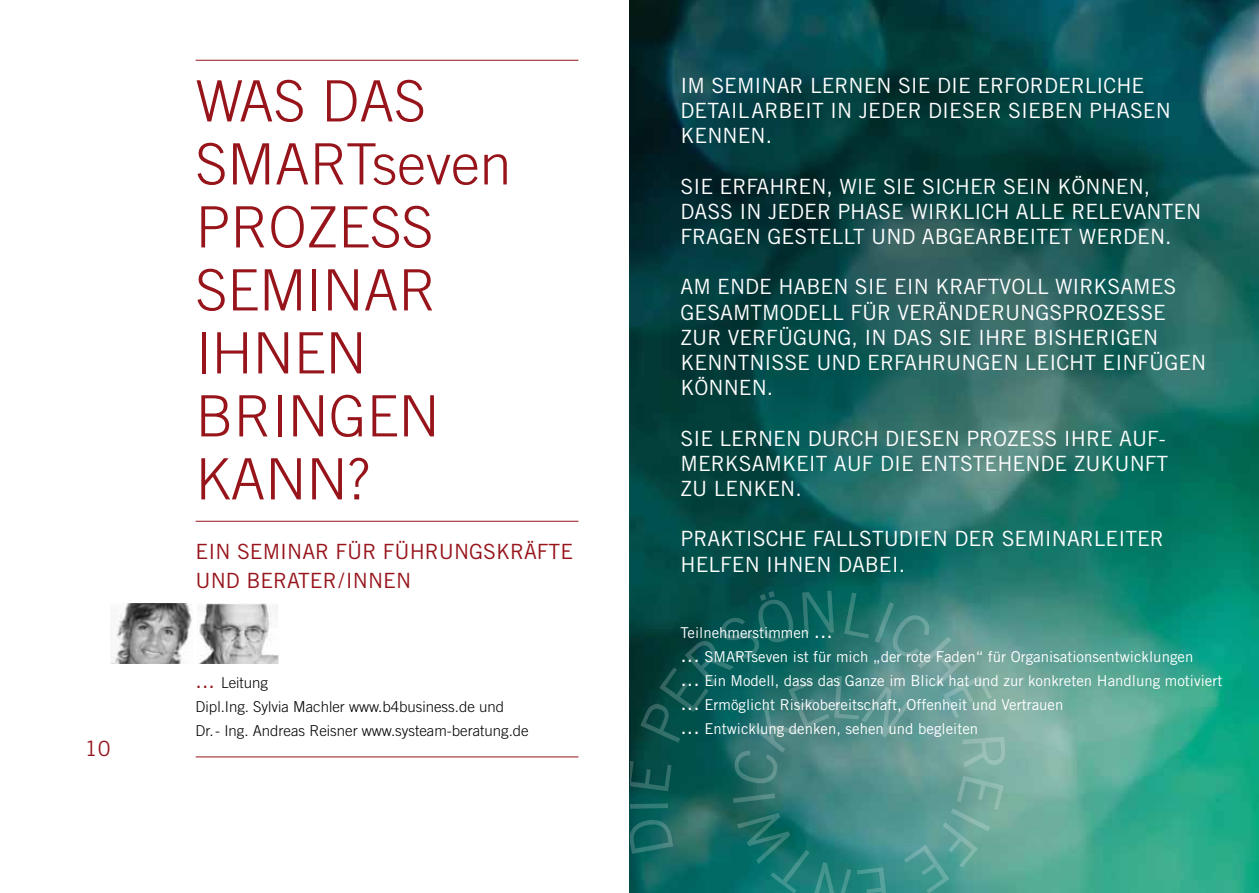
<style>
.page{position:relative;width:1259px;height:893px;background:#fff}
.page>*{position:absolute;margin:0;border:0;box-sizing:border-box;transform-origin:0 0}
.t1{font:300 57px/63px "Trade Gothic";color:#97141b}
.t2{font:21px/25.2px "Trade Gothic";color:#fff}
.t3{font:21px "Trade Gothic";color:#97141b}
.t4{font:15px/24px "Trade Gothic";color:#fff}
.t5{font:300 15px/24px "Trade Gothic";color:#000}
.s1{font-weight:400;font-size:21px;color:#97141b}
.s2{font-size:21px}
</style>
<div class="page">
<hr style="left:196px;top:521px;width:382px;height:1px;background:#97141b">
<hr style="left:196px;top:60px;width:382px;height:1px;background:#97141b">
<hr style="left:196px;top:757px;width:382px;height:1px;background:#97141b">
<img style="left:198px;top:604px;width:81px;height:60px">
<img style="left:111px;top:604px;width:81px;height:60px">
<img style="left:629px;top:0;width:630px;height:893px">
<svg style="left:629px;top:588px;width:377px;height:305px;background:#307873"></svg>
<p class="t3" style="left:85px;top:736px;width:27px">10</p>
<h1 class="t1" style="left:196px;top:69px;width:317px">Was das<br>Smartseven<br>Prozess<br>Seminar<br>Ihnen bringen kann?</h1>
<p class="t3" style="left:196px;top:539px;width:56px">EIN SEM</p>
<p class="t3" style="left:280px;top:539px;width:118px">INAR FÜR FÜHRUN</p>
<p class="t3" style="left:469px;top:539px;width:28px">GSKRÄFTE</p>
<p class="t3" style="left:196px;top:567px;width:15px">UND</p>
<p class="t3" style="left:246px;top:567px;width:14px">BER</p>
<p class="t3" style="left:287px;top:567px;width:24px">ATER</p>
<p class="t3" style="left:338px;top:567px;width:29px">/INNEN</p>
<p class="t5" style="left:196px;top:671px;width:334px"><span class="s1">...</span> Leitung<br>Dipl.I ng. Sylvia Machler www.b4business.de und<br>Dr.- I ng. Andreas Reisner www.systeam-beratung.de</p>
<p class="t2" style="left:680px;top:73px;width:492px">IM SEMI NAR LERNEN SI E DI E ERFORDERLICHE<br>DETAI LARBEIT I N JEDER DI ESER SI EBEN PHASEN<br>KENNEN.</p>
<p class="t2" style="left:680px;top:173px;width:522px">SI E ERFAHREN, WI E SI E SICHER SEI N KÖNNEN,<br>DASS I N JEDER PHASE WI RKLICH ALLE RELEVANTEN<br>FRAGEN GESTELLT UND ABGEARBEITET WERDEN.</p>
<p class="t2" style="left:680px;top:274px;width:527px">AM ENDE HABEN SI E EI N KRAFTVOLL WI RKSAMES GESAMTMODELL FÜR VERÄNDERUNGSPROZESSE ZUR VERFÜGUNG, I N DAS SI E I HRE BISHERIGEN KENNTNISSE UND ERFAHRUNGEN LEICHT EI NFÜGEN KÖNNEN.</p>
<p class="t2" style="left:680px;top:425px;width:489px;text-align:justify">SI E LERNEN DURCH DI ESEN PROZESS I HRE AUF-MERKSAMKEIT AUF DI E ENTSTEHENDE ZUKUNFT ZU LENKEN.</p>
<p class="t2" style="left:680px;top:526px;width:485px">PRAKTISCHE FALLSTUDI EN DER SEMI NARLEITER<br>HELFEN IHNEN DABEI .</p>
<p class="t4" style="left:680px;top:621px;width:543px">TEILNEHMERSTIMMEN <span class="s2">...<br>...</span> SMARTSEVEN IST FÜR MICH „DER ROTE FADEN“ FÜR ORGANISATIONSENTWICKLUNGEN<br><span class="s2">...</span> EIN MODELL, DASS DAS GANZE IM B LICK HAT UND ZUR KONKRETEN HANDLUNG MOTIVIERT <span class="s2">...</span> ERMÖGLICHT R ISIKOBEREITSCHAFT, OFFENHEIT UND VERTRAUEN<br><span class="s2">...</span> ENTWICKLUNG DENKEN, SEHEN UND BEGLEITEN</p>
</div>
